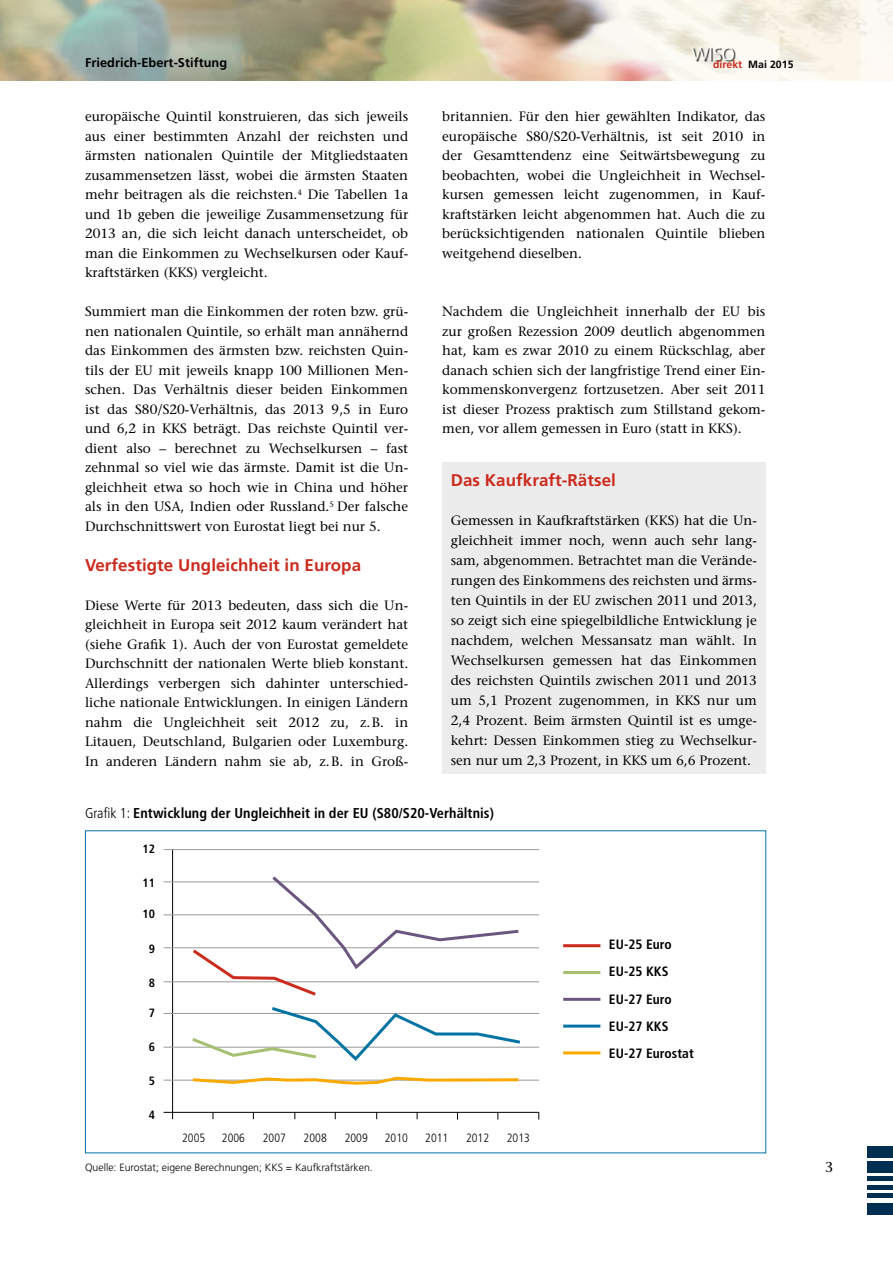
<style>
.page{position:relative;width:893px;height:1263px;background:#fff}
.page>*{position:absolute;margin:0;border:0;box-sizing:border-box;transform-origin:0 0}
.t1{font:700 16.95px "Frutiger";letter-spacing:.005em;color:#cb2a1d}
.t2{font:700 condensed 14.25px "Frutiger";letter-spacing:.005em;color:#000}
.t3{font:14.25px "Stone Serif";color:#000}
.t4{font:13.5px/19.5px "Stone Serif";color:#000;text-align:justify}
.t5{font:700 condensed 13.5px/27.2px "Frutiger";letter-spacing:.005em;color:#000}
.t6{font:700 12.75px "Frutiger";letter-spacing:.005em;color:#000}
.t7{font:300 condensed 12px "Frutiger";letter-spacing:.005em;color:#000}
.t8{font:700 condensed 12px "Frutiger";color:#000}
.t9{font:300 10.5px "Frutiger";color:#000}
.t10{font:700 10.5px "Frutiger";letter-spacing:.005em;color:#000}
.s1{color:#cb2a1d}
.s2{font-weight:300}
</style>
<div class="page">
<div style="left:442px;top:462px;width:323px;height:312px;background:#ececec"></div>
<img style="left:0;top:0;width:893px;height:80px">
<div style="left:867px;top:1147px;width:26px;height:11px;background:#002f52"></div>
<div style="left:867px;top:1204px;width:26px;height:11px;background:#002f52"></div>
<div style="left:867px;top:1161px;width:26px;height:12px;background:#002f52"></div>
<hr style="left:867px;top:1177px;width:26px;height:4px;background:#002f52">
<hr style="left:867px;top:1185px;width:26px;height:4px;background:#002f52">
<hr style="left:867px;top:1194px;width:26px;height:4px;background:#002f52">
<div style="left:693px;top:48px;width:43px;height:14px;background:#000;opacity:.75"></div>
<hr style="left:172px;top:849px;width:1px;height:270px;background:#000">
<hr style="left:164px;top:1112px;width:375px;height:1px;background:#000">
<hr style="left:164px;top:849px;width:375px;height:1px;background:#989999">
<hr style="left:164px;top:881px;width:375px;height:1px;background:#989999">
<hr style="left:164px;top:914px;width:375px;height:1px;background:#989999">
<hr style="left:164px;top:947px;width:375px;height:1px;background:#989999">
<hr style="left:164px;top:981px;width:375px;height:1px;background:#989999">
<hr style="left:164px;top:1013px;width:375px;height:1px;background:#989999">
<hr style="left:164px;top:1047px;width:375px;height:1px;background:#989999">
<hr style="left:164px;top:1080px;width:375px;height:1px;background:#989999">
<hr style="left:563px;top:998px;width:37px;height:3px;background:#6a567f">
<hr style="left:563px;top:1024px;width:37px;height:3px;background:#0073a2">
<hr style="left:563px;top:1051px;width:37px;height:3px;background:#f9a900">
<hr style="left:563px;top:971px;width:37px;height:3px;background:#a4c071">
<hr style="left:563px;top:944px;width:37px;height:3px;background:#cb2a1d">
<svg style="left:190px;top:876px;width:332px;height:120px"></svg>
<svg style="left:190px;top:1076px;width:331px;height:9px"></svg>
<svg style="left:189px;top:1007px;width:334px;height:54px"></svg>
<p class="t6" style="left:85px;top:55px;width:144px">Friedrich-Ebert-Stiftung</p>
<p class="t10" style="left:691px;top:58px;width:103px"><sup>WISO</sup><span class="s1">direkt</span> Mai 2015</p>
<p class="t4" style="left:85px;top:107px;width:325px">europäische Quintil konstruieren, das sich jeweils aus einer bestimmten Anzahl der reichsten und ärmsten nationalen Quintile der Mitgliedstaaten zusammensetzen lässt, wobei die ärmsten Staaten mehr beitragen als die reichsten.<sup>4</sup> Die Tabellen 1a und 1b geben die jeweilige Zusammensetzung für 2013 an, die sich leicht danach unterscheidet, ob man die Einkommen zu Wechselkursen oder Kauf&shy;kraftstärken (KKS) vergleicht.</p>
<p class="t4" style="left:85px;top:302px;width:325px">Summiert man die Einkommen der roten bzw. grü&shy;nen nationalen Quintile, so erhält man annähernd das Einkommen des ärmsten bzw. reichsten Quin&shy;tils der EU mit jeweils knapp 100 Millionen Men&shy;schen. Das Verhältnis dieser beiden Einkommen ist das S80/S20-Verhältnis, das 2013 9,5 in Euro und 6,2 in KKS beträgt. Das reichste Quintil ver&shy;dient also – berechnet zu Wechselkursen – fast zehnmal so viel wie das ärmste. Damit ist die Un&shy;gleichheit etwa so hoch wie in China und höher als in den USA, Indien oder Russland.<sup>5</sup> Der falsche Durchschnittswert von Eurostat liegt bei nur 5.</p>
<p class="t1" style="left:85px;top:555px;width:278px">Verfestigte Ungleichheit in Europa</p>
<p class="t4" style="left:85px;top:595px;width:325px">Diese Werte für 2013 bedeuten, dass sich die Un&shy;gleichheit in Europa seit 2012 kaum verändert hat (siehe Grafik 1). Auch der von Eurostat gemeldete Durchschnitt der nationalen Werte blieb konstant.<br>Allerdings verbergen sich dahinter unterschied&shy;liche nationale Entwicklungen. In einigen Ländern nahm die Ungleichheit seit 2012 zu, z.B. in Litauen, Deutschland, Bulgarien oder Luxemburg.<br>In anderen Ländern nahm sie ab, z.B. in Groß-</p>
<p class="t4" style="left:442px;top:107px;width:325px">britannien. Für den hier gewählten Indikator, das europäische S80/S20-Verhältnis, ist seit 2010 in der Gesamttendenz eine Seitwärtsbewegung zu beobachten, wobei die Ungleichheit in Wechsel&shy;kursen gemessen leicht zugenommen, in Kauf&shy;kraftstärken leicht abgenommen hat. Auch die zu berücksichtigenden nationalen Quintile blieben weitgehend dieselben.</p>
<p class="t4" style="left:442px;top:302px;width:325px">Nachdem die Ungleichheit innerhalb der EU bis zur großen Rezession 2009 deutlich abgenommen hat, kam es zwar 2010 zu einem Rückschlag, aber danach schien sich der langfristige Trend einer Ein&shy;kommenskonvergenz fortzusetzen. Aber seit 2011 ist dieser Prozess praktisch zum Stillstand gekom&shy;men, vor allem gemessen in Euro (statt in KKS).</p>
<p class="t1" style="left:451px;top:470px;width:167px">Das Kaufkraft-Rätsel</p>
<p class="t4" style="left:451px;top:511px;width:308px;line-height:20px">Gemessen in Kaufkraftstärken (KKS) hat die Un&shy;gleichheit immer noch, wenn auch sehr lang&shy;sam, abgenommen. Betrachtet man die Verände&shy;rungen des Einkommens des reichsten und ärms&shy;ten Quintils in der EU zwischen 2011 und 2013, so zeigt sich eine spiegelbildliche Entwicklung je nachdem, welchen Messansatz man wählt. In Wechselkursen gemessen hat das Einkommen des reichsten Quintils zwischen 2011 und 2013 um 5,1 Prozent zugenommen, in KKS nur um 2,4 Prozent. Beim ärmsten Quintil ist es umge&shy;kehrt: Dessen Einkommen stieg zu Wechselkur&shy;sen nur um 2,3 Prozent, in KKS um 6,6 Prozent.</p>
<p class="t2" style="left:85px;top:805px;width:410px"><span class="s2">Grafik 1:</span> Entwicklung der Ungleichheit in der EU (S80/S20-Verhältnis)</p>
<p class="t8" style="left:142px;top:842px;width:14px">12</p>
<p class="t8" style="left:142px;top:875px;width:14px">11</p>
<p class="t8" style="left:142px;top:906px;width:14px">10</p>
<p class="t8" style="left:149px;top:942px;width:8px">9</p>
<p class="t8" style="left:149px;top:975px;width:8px">8</p>
<p class="t8" style="left:149px;top:1006px;width:8px">7</p>
<p class="t8" style="left:149px;top:1040px;width:8px">6</p>
<p class="t8" style="left:149px;top:1073px;width:8px">5</p>
<p class="t8" style="left:149px;top:1107px;width:8px">4</p>
<p class="t7" style="left:182px;top:1131px;width:25px">2005</p>
<p class="t7" style="left:222px;top:1131px;width:25px">2006</p>
<p class="t7" style="left:263px;top:1131px;width:25px">2007</p>
<p class="t7" style="left:304px;top:1131px;width:25px">2008</p>
<p class="t7" style="left:345px;top:1131px;width:25px">2009</p>
<p class="t7" style="left:385px;top:1131px;width:25px">2010</p>
<p class="t7" style="left:425px;top:1131px;width:25px">2011</p>
<p class="t7" style="left:466px;top:1131px;width:25px">2012</p>
<p class="t7" style="left:507px;top:1131px;width:25px">2013</p>
<p class="t5" style="left:609px;top:931px;width:64px">EU-25 Euro<br>EU-25 KKS</p>
<p class="t5" style="left:609px;top:985px;width:64px">EU-27 Euro</p>
<p class="t5" style="left:609px;top:1012px;width:86px">EU-27 KKS<br>EU-27 Eurostat</p>
<p class="t9" style="left:85px;top:1161px;width:289px">Quelle: Eurostat; eigene Berechnungen; KKS = Kaufkraftstärken.</p>
<p class="t3" style="left:825px;top:1158px;width:10px">3</p>
</div>
